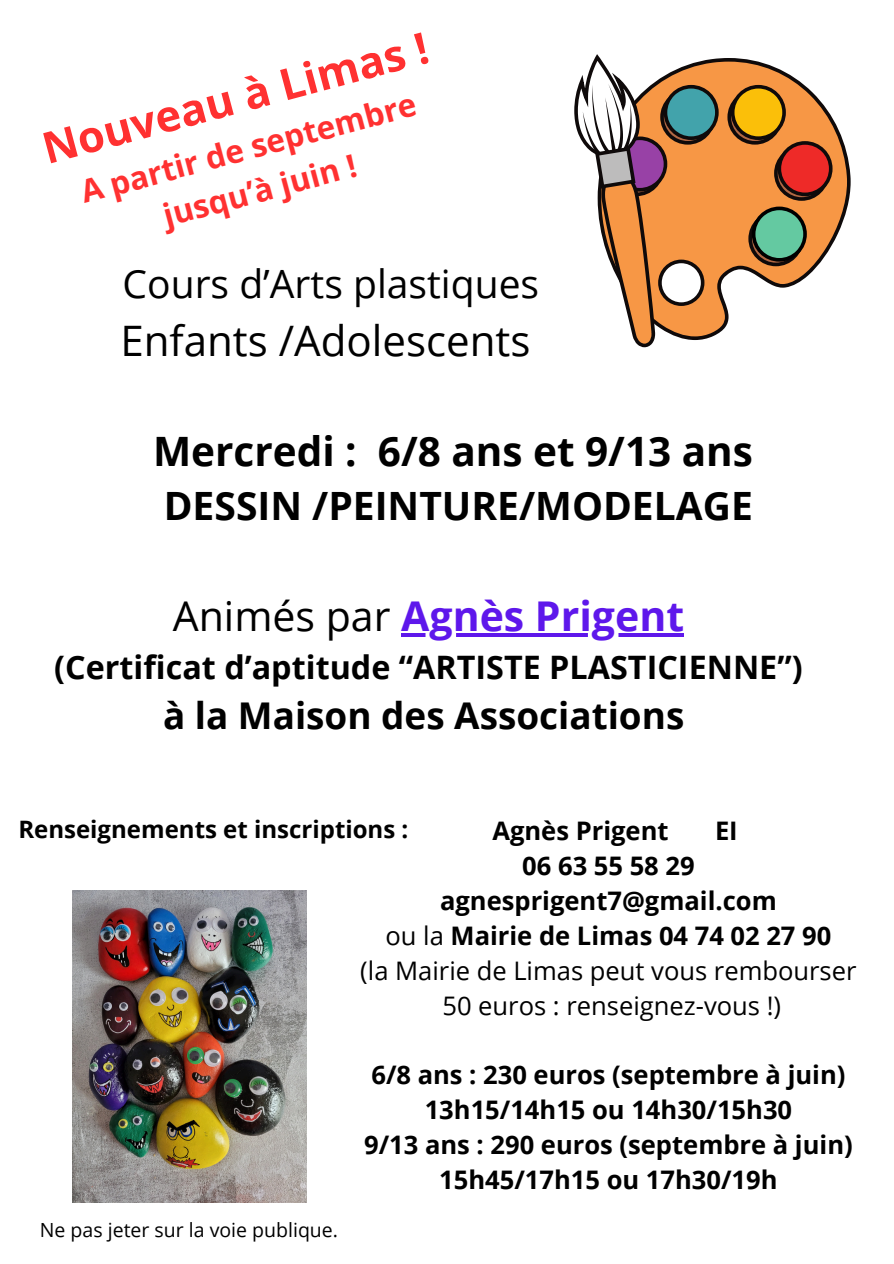
<style>
.page{position:relative;width:894px;height:1264px;background:#fff}
.page>*{position:absolute;margin:0;border:0;box-sizing:border-box;transform-origin:0 0}
.t1{font:700 43.5px "Open Sans";color:#ff3131}
.t2{font:42px "Open Sans";color:#000}
.t3{font:700 40.95px "Open Sans";color:#5e17eb}
.t4{font:700 40.5px "Open Sans";color:#000}
.t5{font:700 39px "Open Sans";color:#000}
.t6{font:39px "Open Sans";color:#000}
.t7{font:700 36.9px "Open Sans";color:#000}
.t8{font:700 32.25px "Open Sans";color:#000}
.t9{font:700 31.5px/44px "Open Sans";color:#ff3131;text-align:center}
.t10{font:700 25.5px/34.8px "Open Sans";color:#000;text-align:center}
.t11{font:25.5px/34.8px "Open Sans";color:#000;text-align:center}
.t12{font:700 24px "Open Sans";color:#000}
.t13{font:19.5px "Open Sans";color:#000}
.s1{font-weight:400;color:#000}
.s2{font-weight:700}
</style>
<div class="page">
<img style="left:72px;top:890px;width:234px;height:311px">
<svg style="left:718px;top:58px;width:132px;height:276px"></svg>
<svg style="left:727px;top:85px;width:105px;height:181px;background:#c58241"></svg>
<svg style="left:574px;top:54px;width:144px;height:294px"></svg>
<svg style="left:401px;top:633px;width:283px;height:4px"></svg>
<h2 class="t1" style="left:35px;top:120px;width:399px;rotate:-15deg">Nouveau à Limas !</h2>
<h2 class="t9" style="left:75px;top:170px;width:347px;rotate:-15deg">A partir de septembre jusqu’à juin !</h2>
<p class="t6" style="left:122px;top:256px;width:418px">Cours d’Arts plastiques</p>
<p class="t2" style="left:120px;top:311px;width:411px">Enfants /Adolescents</p>
<h1 class="t4" style="left:153px;top:423px;width:601px">Mercredi : 6/8 ans et 9/13 ans</h1>
<h1 class="t5" style="left:164px;top:478px;width:590px">DESSIN /PEINTURE/MODELAGE</h1>
<h4 class="t3" style="left:173px;top:587px;width:512px"><span class="s1">Animés par</span> Agnès Prigent</h4>
<h5 class="t8" style="left:54px;top:644px;width:749px">(Certificat d’aptitude “ARTISTE PLASTICIENNE”)</h5>
<h5 class="t7" style="left:163px;top:689px;width:522px">à la Maison des Associations</h5>
<p class="t12" style="left:18px;top:812px;width:391px">Renseignements et inscriptions :</p>
<h6 class="t10" style="left:492px;top:812px;width:177px">Agnès Prigent</h6>
<h6 class="t10" style="left:714px;top:812px;width:24px">EI</h6>
<h6 class="t11" style="left:360px;top:847px;width:497px"><span class="s2">06 63 55 58 29 agnesprigent7@gmail.com<br></span>ou la <span class="s2">Mairie de Limas 04 74 02 27 90<br></span>(la Mairie de Limas peut vous rembourser<br>50 euros : renseignez-vous !)</h6>
<p class="t13" style="left:40px;top:1216px;width:299px">Ne pas jeter sur la voie publique.</p>
<h5 class="t10" style="left:364px;top:1057px;width:490px">6/8 ans : 230 euros (septembre à juin)<br>13h15/14h15 ou 14h30/15h30<br>9/13 ans : 290 euros (septembre à juin)<br>15h45/17h15 ou 17h30/19h</h5>
</div>
